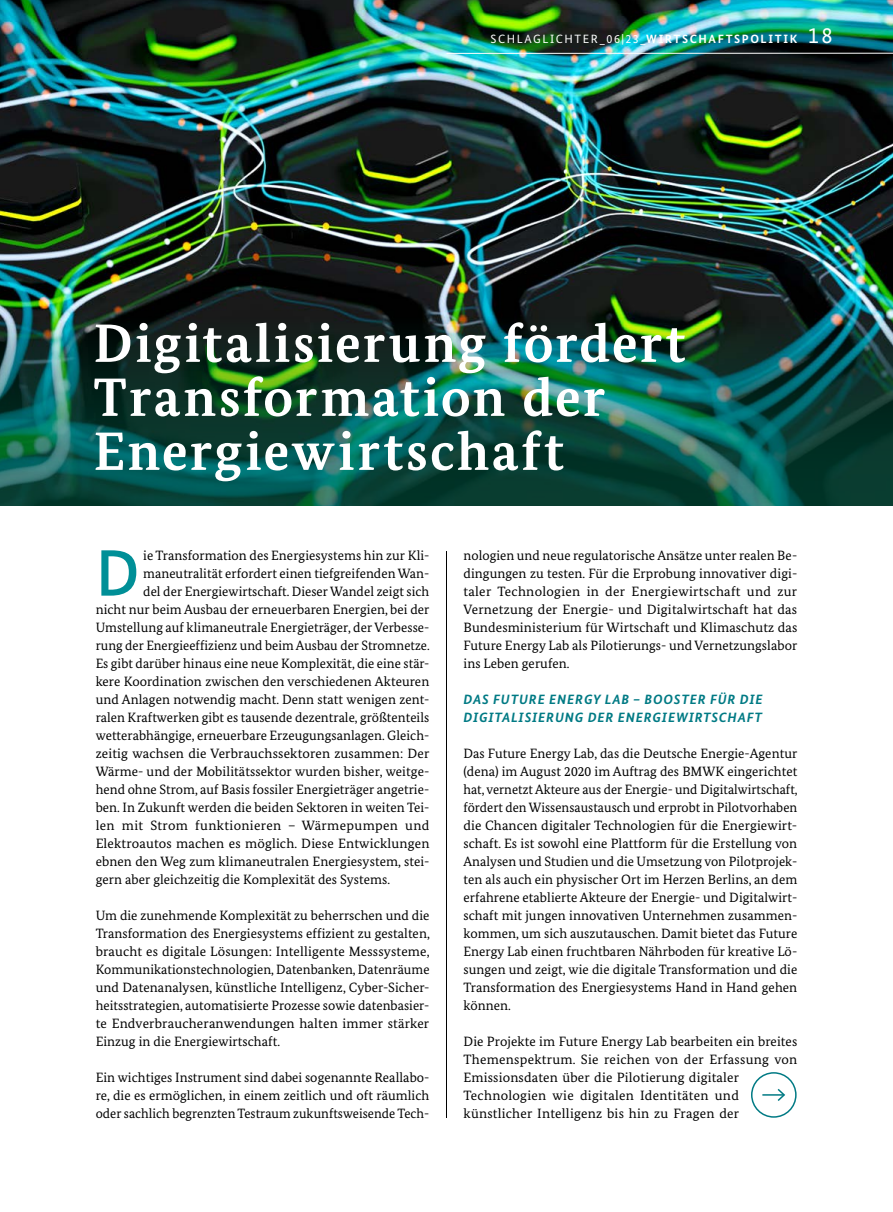
<style>
.page{position:relative;width:893px;height:1212px;background:#fff}
.page>*{position:absolute;margin:0;border:0;box-sizing:border-box;transform-origin:0 0}
.t1{font:500 65.7px "Bundes Sans";color:#008f97}
.t2{font:700 54px/54px "Bundes Serif";letter-spacing:.045em;color:#fff}
.t3{font:13.5px/18px "Bundes Serif";letter-spacing:.005em;color:#000;text-align:justify}
.t4{font:italic 700 13.5px/18px "Bundes Sans";letter-spacing:.06em;color:#007a84}
.t5{font:13.5px "Bundes Serif";letter-spacing:.025em;color:#000}
.t6{font:12px "Bundes Sans";letter-spacing:.13em;color:#fff}
.s1{font-weight:700}
.s2{font-size:22.5px}
</style>
<div class="page">
<img style="left:0;top:0;width:893px;height:283px">
<img style="left:0;top:283px;width:893px;height:223px">
<hr style="left:446px;top:551px;width:1px;height:567px;background:#000">
<div style="left:751px;top:1072px;width:46px;height:46px;border:2px solid #007a84;border-radius:50%"></div>
<hr style="left:762px;top:1094px;width:22px;height:2px;background:#007a84">
<svg style="left:776px;top:1089px;width:9px;height:12px"></svg>
<hr style="left:446px;top:53px;width:447px;height:1px;background:#fff">
<p class="t6" style="left:491px;top:31px;width:344px">SCHLAGLICHTER_06|23_<span class="s1">WIRTSCHAFTSPOLITIK</span> <span class="s2">18</span></p>
<h2 class="t2" style="left:94px;top:316px;width:593px">Digitalisierung fördert<br>Transformation der<br>Energiewirtschaft</h2>
<h1 class="t1" style="left:96px;top:533px;width:46px">D</h1>
<p class="t3" style="left:143px;top:546px;width:288px">ie Transformation des Energiesystems hin zur Kli-</p>
<p class="t3" style="left:143px;top:564px;width:288px">maneutralität erfordert einen tiefgreifenden Wan-</p>
<p class="t3" style="left:143px;top:582px;width:288px">del der Energiewirtschaft. Dieser Wandel zeigt sich</p>
<p class="t3" style="left:96px;top:600px;width:335px">nicht nur beim Ausbau der erneuerbaren Energien, bei der</p>
<p class="t3" style="left:96px;top:618px;width:335px">Umstellung auf klimaneutrale Energieträger, der Verbesse-</p>
<p class="t3" style="left:96px;top:636px;width:336px">rung der Energieeffizienz und beim Ausbau der Stromnetze.</p>
<p class="t3" style="left:96px;top:654px;width:335px">Es gibt darüber hinaus eine neue Komplexität, die eine stär-</p>
<p class="t3" style="left:96px;top:672px;width:335px">kere Koordination zwischen den verschiedenen Akteuren</p>
<p class="t3" style="left:96px;top:690px;width:335px">und Anlagen notwendig macht. Denn statt wenigen zent-</p>
<p class="t3" style="left:96px;top:708px;width:335px">ralen Kraftwerken gibt es tausende dezentrale, größtenteils</p>
<p class="t3" style="left:96px;top:726px;width:335px">wetterabhängige, erneuerbare Erzeugungsanlagen. Gleich-</p>
<p class="t3" style="left:96px;top:744px;width:335px">zeitig wachsen die Verbrauchssektoren zusammen: Der</p>
<p class="t3" style="left:96px;top:762px;width:335px">Wärme- und der Mobilitätssektor wurden bisher, weitge-</p>
<p class="t3" style="left:96px;top:780px;width:335px">hend ohne Strom, auf Basis fossiler Energieträger angetrie-</p>
<p class="t3" style="left:96px;top:798px;width:335px">ben. In Zukunft werden die beiden Sektoren in weiten Tei-</p>
<p class="t5" style="left:96px;top:817px;width:335px">len mit Strom funktionieren – Wärmepumpen und</p>
<p class="t3" style="left:96px;top:834px;width:335px">Elektroautos machen es möglich. Diese Entwicklungen</p>
<p class="t3" style="left:96px;top:852px;width:335px">ebnen den Weg zum klimaneutralen Energiesystem, stei-</p>
<p class="t3" style="left:96px;top:870px;width:296px">gern aber gleichzeitig die Komplexität des Systems.</p>
<p class="t3" style="left:96px;top:906px;width:336px">Um die zunehmende Komplexität zu beherrschen und die Transformation des Energiesystems effizient zu gestalten, braucht es digitale Lösungen: Intelligente Messsysteme, Kommunikationstechnologien, Datenbanken, Datenräume und Datenanalysen, künstliche Intelligenz, Cyber-Sicher&shy;heitsstrategien, automatisierte Prozesse sowie datenbasier&shy;te Endverbraucheranwendungen halten immer stärker Einzug in die Energiewirtschaft.</p>
<p class="t3" style="left:96px;top:1068px;width:335px">Ein wichtiges Instrument sind dabei sogenannte Reallabo&shy;re, die es ermöglichen, in einem zeitlich und oft räumlich oder sachlich begrenzten Testraum zukunftsweisende Tech-</p>
<p class="t3" style="left:463px;top:546px;width:335px">nologien und neue regulatorische Ansätze unter realen Be&shy;dingungen zu testen. Für die Erprobung innovativer digi&shy;taler Technologien in der Energiewirtschaft und zur Vernetzung der Energie- und Digitalwirtschaft hat das Bundesministerium für Wirtschaft und Klimaschutz das Future Energy Lab als Pilotierungs- und Vernetzungslabor ins Leben gerufen.</p>
<p class="t4" style="left:464px;top:690px;width:301px">DAS FUTURE ENERGY LAB – BOOSTER FÜR DIE<br>DIGITALISIERUNG DER ENERGIEWIRTSCHAFT</p>
<p class="t3" style="left:463px;top:744px;width:336px">Das Future Energy Lab, das die Deutsche Energie-Agentur (dena) im August 2020 im Auftrag des BMWK eingerichtet hat, vernetzt Akteure aus der Energie- und Digitalwirtschaft, fördert den Wissensaustausch und erprobt in Pilotvorhaben die Chancen digitaler Technologien für die Energiewirt&shy;schaft. Es ist sowohl eine Plattform für die Erstellung von Analysen und Studien und die Umsetzung von Pilotprojek&shy;ten als auch ein physischer Ort im Herzen Berlins, an dem erfahrene etablierte Akteure der Energie- und Digitalwirt&shy;schaft mit jungen innovativen Unternehmen zusammen&shy;kommen, um sich auszutauschen. Damit bietet das Future Energy Lab einen fruchtbaren Nährboden für kreative Lö&shy;sungen und zeigt, wie die digitale Transformation und die Transformation des Energiesystems Hand in Hand gehen können.</p>
<p class="t3" style="left:463px;top:1032px;width:335px;text-align:left">Die Projekte im Future Energy Lab bearbeiten ein breites Themenspektrum. Sie reichen von der Erfassung von Emissionsdaten über die Pilotierung digitaler Technologien wie digitalen Identitäten und künstlicher Intelligenz bis hin zu Fragen der</p>
</div>
